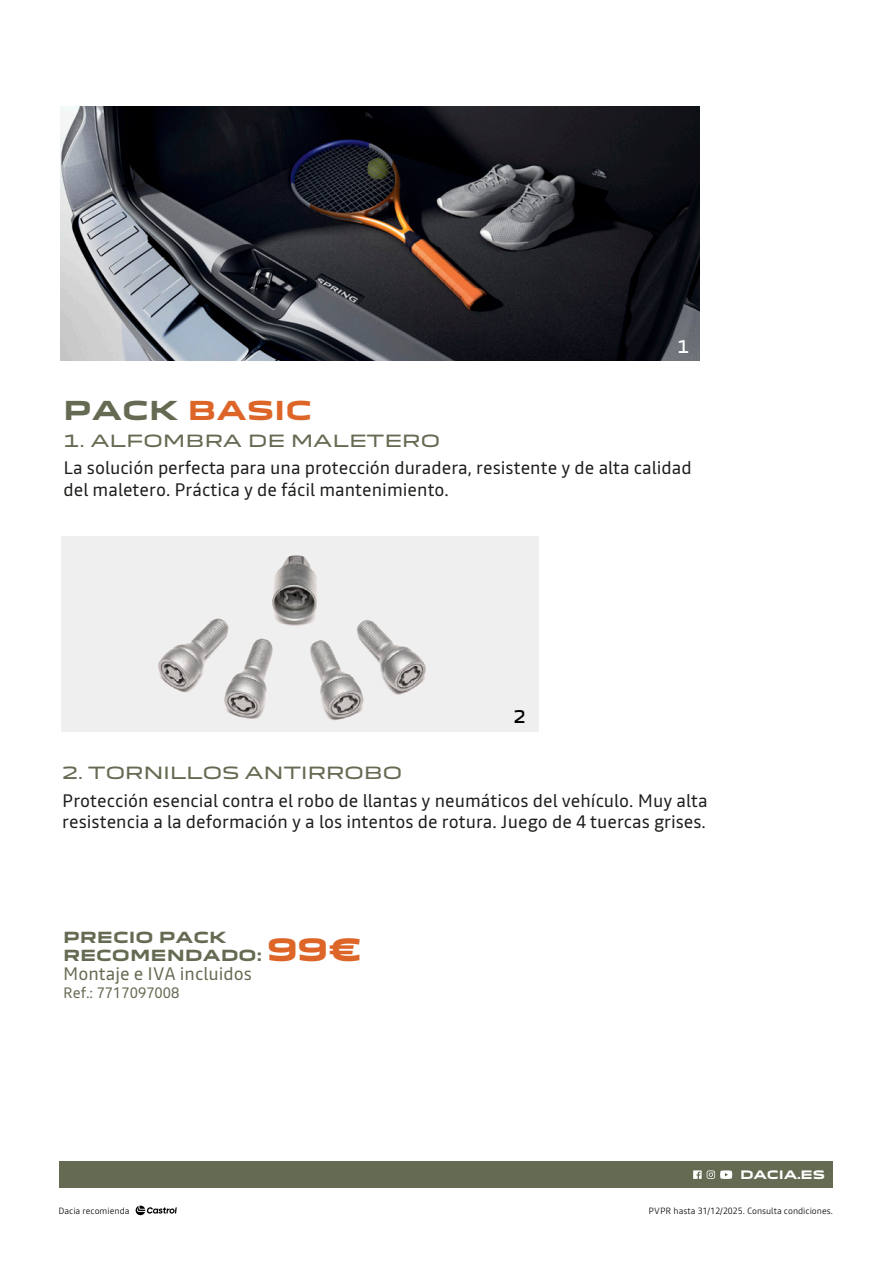
<style>
.page{position:relative;width:893px;height:1263px;background:#fff}
.page>*{position:absolute;margin:0;border:0;box-sizing:border-box;transform-origin:0 0}
.t1{font:700 25.5px "Dacia Block Extended";color:#dd6528}
.t2{font:18px/21.3px "Read";color:#1d1d1b}
.t3{font:18px "Read";color:#646b52}
.t4{font:17.1px "Dacia Block";color:#fff}
.t5{font:17.1px "Dacia Block";color:#000}
.t6{font:16.5px "Dacia Block Extended";letter-spacing:-.025em;color:#646b52}
.t7{font:700 15px/18px "Dacia Block Extended";color:#646b52}
.t8{font:15px "Read";color:#646b52}
.t9{font:700 11.4px "Dacia Block Extended";letter-spacing:-.005em;color:#fff}
.t10{font:300 9px "Read";color:#050707}
.s1{color:#646b52}
.s2{font-size:30px;color:#dd6528}
</style>
<div class="page">
<div style="left:61px;top:536px;width:478px;height:196px;background:#efefef"></div>
<img style="left:61px;top:107px;width:639px;height:254px">
<div style="left:60px;top:1161px;width:773px;height:27px;background:#646b52"></div>
<svg style="left:693px;top:1170px;width:39px;height:9px"></svg>
<img style="left:158px;top:555px;width:268px;height:166px">
<svg style="left:136px;top:1205px;width:41px;height:11px"></svg>
<h1 class="t1" style="left:63px;top:396px;width:251px"><span class="s1">PACK</span> BASIC</h1>
<p class="t4" style="left:677px;top:333px;width:13px">1</p>
<p class="t6" style="left:64px;top:427px;width:379px">1. ALFOMBRA DE MALETERO</p>
<p class="t2" style="left:64px;top:457px;width:630px">La solución perfecta para una protección duradera, resistente y de alta calidad del maletero. Práctica y de fácil mantenimiento.</p>
<p class="t5" style="left:514px;top:703px;width:13px">2</p>
<p class="t6" style="left:62px;top:760px;width:342px">2. TORNILLOS ANTIRROBO</p>
<p class="t2" style="left:62px;top:790px;width:647px">Protección esencial contra el robo de llantas y neumáticos del vehículo. Muy alta resistencia a la deformación y a los intentos de rotura. Juego de 4 tuercas grises.</p>
<p class="t7" style="left:63px;top:928px;width:300px">PRECIO PACK<br>RECOMENDADO: <span class="s2">99€</span></p>
<p class="t3" style="left:63px;top:963px;width:190px">Montaje e IVA incluidos</p>
<p class="t8" style="left:63px;top:984px;width:118px">Ref.: 7717097008</p>
<p class="t9" style="left:740px;top:1168px;width:87px">DACIA.ES</p>
<p class="t10" style="left:58px;top:1205px;width:73px">Dacia recomienda</p>
<p class="t10" style="left:649px;top:1205px;width:186px">PVPR hasta 31/12/2025. Consulta condiciones.</p>
</div>
